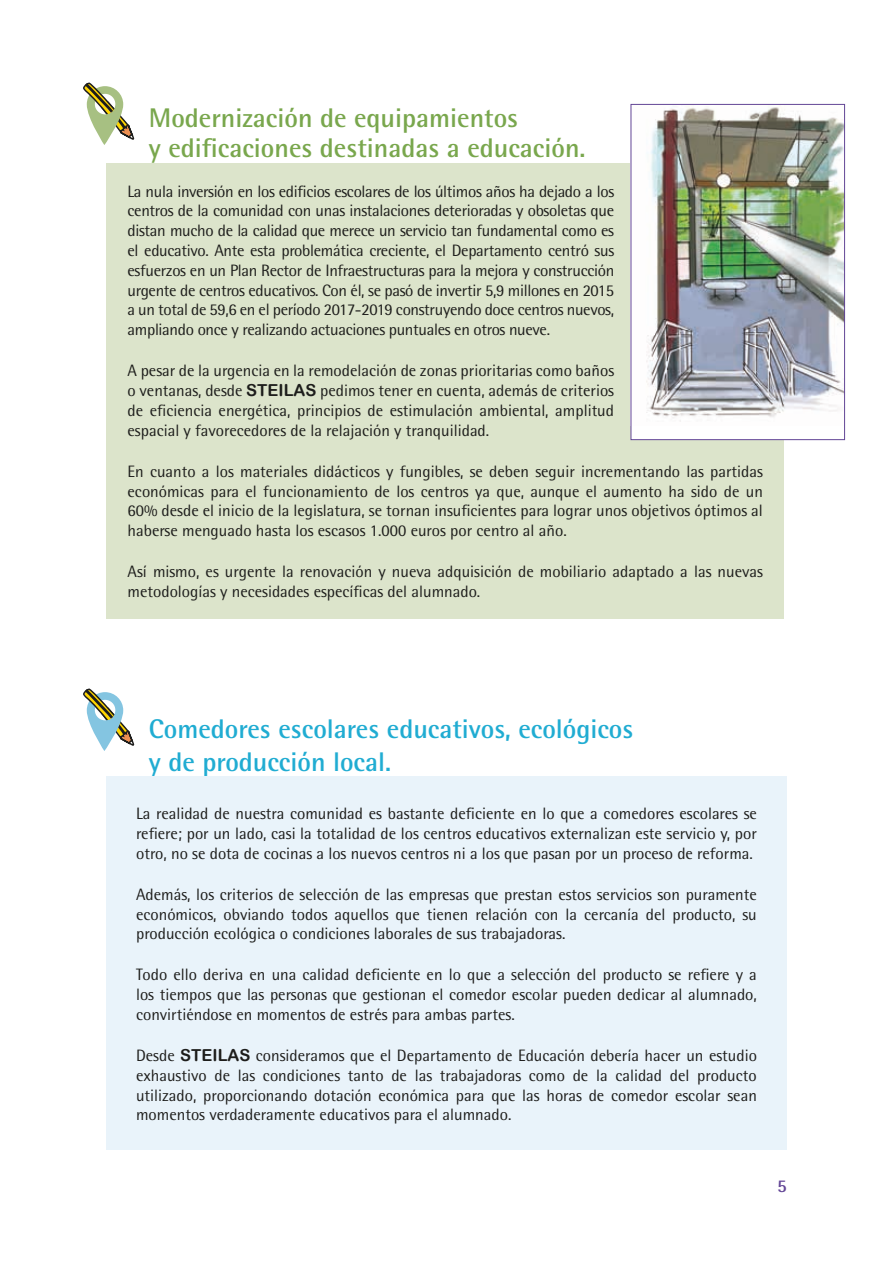
<style>
.page{position:relative;width:893px;height:1263px;background:#fff}
.page>*{position:absolute;margin:0;border:0;box-sizing:border-box;transform-origin:0 0}
.t1{font:700 27px/30px "Rotis Semi Sans";color:#79a74d}
.t2{font:700 27px/32.4px "Rotis Semi Sans";color:#20acd2}
.t3{font:700 18px "Rotis Semi Sans";color:#634696}
.t4{font:16.5px/19.8px "Rotis Semi Sans";color:#1d1d1b;text-align:justify}
.s1{font-family:"Arial Rounded MT Bold"}
</style>
<div class="page">
<div style="left:106px;top:163px;width:678px;height:455px;background:#dce4cb"></div>
<div style="left:106px;top:777px;width:681px;height:373px;background:#e9f3fa"></div>
<svg style="left:83px;top:82px;width:52px;height:63px"></svg>
<svg style="left:83px;top:688px;width:52px;height:63px"></svg>
<div style="left:631px;top:104px;width:213px;height:336px;background:#fff"></div>
<img style="left:646px;top:107px;width:197px;height:315px">
<div style="left:631px;top:104px;width:214px;height:336px;border:1px solid #634696"></div>
<h1 class="t1" style="left:149px;top:102px;width:438px">Modernización de equipamientos<br>y edificaciones destinadas a educación.</h1>
<p class="t4" style="left:128px;top:181px;width:488px">La nula inversión en los edificios escolares de los últimos años ha dejado a los centros de la comunidad con unas instalaciones deterioradas y obsoletas que distan mucho de la calidad que merece un servicio tan fundamental como es el educativo. Ante esta problemática creciente, el Departamento centró sus esfuerzos en un Plan Rector de Infraestructuras para la mejora y construcción urgente de centros educativos. Con él, se pasó de invertir 5,9 millones en 2015 a un total de 59,6 en el período 2017-2019 construyendo doce centros nuevos, ampliando once y realizando actuaciones puntuales en otros nueve.</p>
<p class="t4" style="left:128px;top:361px;width:488px">A pesar de la urgencia en la remodelación de zonas prioritarias como baños o ventanas, desde <span class="s1">STEILAS</span> pedimos tener en cuenta, además de criterios de eficiencia energética, principios de estimulación ambiental, amplitud espacial y favorecedores de la relajación y tranquilidad.</p>
<p class="t4" style="left:128px;top:461px;width:637px">En cuanto a los materiales didácticos y fungibles, se deben seguir incrementando las partidas económicas para el funcionamiento de los centros ya que, aunque el aumento ha sido de un 60% desde el inicio de la legislatura, se tornan insuficientes para lograr unos objetivos óptimos al haberse menguado hasta los escasos 1.000 euros por centro al año.</p>
<p class="t4" style="left:128px;top:562px;width:637px">Así mismo, es urgente la renovación y nueva adquisición de mobiliario adaptado a las nuevas metodologías y necesidades específicas del alumnado.</p>
<h1 class="t2" style="left:149px;top:712px;width:486px">Comedores escolares educativos, ecológicos y de producción local.</h1>
<p class="t4" style="left:136px;top:803px;width:622px">La realidad de nuestra comunidad es bastante deficiente en lo que a comedores escolares se refiere; por un lado, casi la totalidad de los centros educativos externalizan este servicio y, por otro, no se dota de cocinas a los nuevos centros ni a los que pasan por un proceso de reforma.</p>
<p class="t4" style="left:136px;top:884px;width:622px">Además, los criterios de selección de las empresas que prestan estos servicios son puramente económicos, obviando todos aquellos que tienen relación con la cercanía del producto, su producción ecológica o condiciones laborales de sus trabajadoras.</p>
<p class="t4" style="left:136px;top:965px;width:622px">Todo ello deriva en una calidad deficiente en lo que a selección del producto se refiere y a los tiempos que las personas que gestionan el comedor escolar pueden dedicar al alumnado, convirtiéndose en momentos de estrés para ambas partes.</p>
<p class="t4" style="left:136px;top:1045px;width:622px">Desde <span class="s1">STEILAS</span> consideramos que el Departamento de Educación debería hacer un estudio exhaustivo de las condiciones tanto de las trabajadoras como de la calidad del producto utilizado, proporcionando dotación económica para que las horas de comedor escolar sean momentos verdaderamente educativos para el alumnado.</p>
<p class="t3" style="left:777px;top:1174px;width:11px">5</p>
</div>
